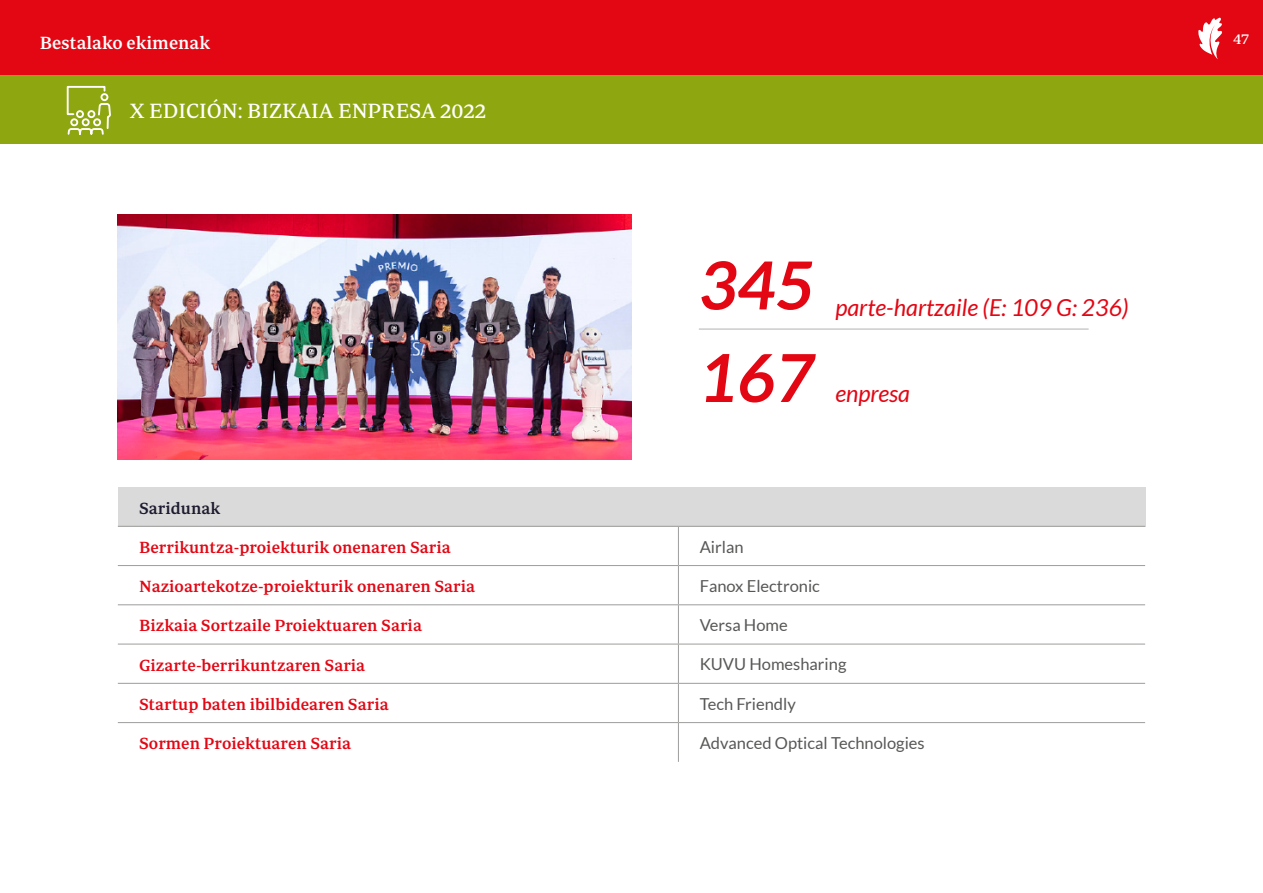
<style>
.page{position:relative;width:1263px;height:893px;background:#fff}
.page>*{position:absolute;margin:0;border:0;box-sizing:border-box;transform-origin:0 0}
.t1{font:italic 700 66.15px "Lato";color:#e30613}
.t2{font:italic 23.4px "Lato";color:#e30613}
.t3{font:21px "Periodico Text";color:#fff}
.t4{font:500 18px "Periodico Text";color:#fff}
.t5{font:500 16.5px "Periodico Text";color:#e30613}
.t6{font:16.5px "Lato";color:#575756}
.t7{font:500 16.5px "Periodico Text";color:#1c1a2e}
.t8{font:15px "Periodico Text";color:#fff}
</style>
<div class="page">
<div style="left:0;top:0;width:1263px;height:75px;background:#e30613"></div>
<svg style="left:1198px;top:17px;width:24px;height:42px"></svg>
<div style="left:0;top:75px;width:1263px;height:69px;background:#8ea60f"></div>
<svg style="left:66px;top:85px;width:45px;height:50px"></svg>
<hr style="left:699px;top:329px;width:390px;height:1px;background:#b3b2b2">
<div style="left:118px;top:487px;width:1027px;height:39px;background:#dadada"></div>
<hr style="left:118px;top:526px;width:560px;height:1px;background:#9d9d9c">
<hr style="left:678px;top:526px;width:467px;height:1px;background:#9d9d9c">
<hr style="left:118px;top:565px;width:560px;height:1px;background:#9d9d9c">
<hr style="left:678px;top:565px;width:467px;height:1px;background:#9d9d9c">
<hr style="left:118px;top:604px;width:560px;height:1px;background:#9d9d9c">
<hr style="left:678px;top:604px;width:467px;height:1px;background:#9d9d9c">
<hr style="left:118px;top:644px;width:560px;height:1px;background:#9d9d9c">
<hr style="left:678px;top:644px;width:467px;height:1px;background:#9d9d9c">
<hr style="left:118px;top:683px;width:560px;height:1px;background:#9d9d9c">
<hr style="left:678px;top:683px;width:467px;height:1px;background:#9d9d9c">
<hr style="left:118px;top:722px;width:560px;height:1px;background:#9d9d9c">
<hr style="left:678px;top:722px;width:467px;height:1px;background:#9d9d9c">
<hr style="left:678px;top:527px;width:1px;height:38px;background:#9d9d9c">
<hr style="left:678px;top:566px;width:1px;height:38px;background:#9d9d9c">
<hr style="left:678px;top:605px;width:1px;height:39px;background:#9d9d9c">
<hr style="left:678px;top:644px;width:1px;height:39px;background:#9d9d9c">
<hr style="left:678px;top:684px;width:1px;height:38px;background:#9d9d9c">
<hr style="left:678px;top:723px;width:1px;height:39px;background:#9d9d9c">
<img style="left:118px;top:214px;width:513px;height:245px">
<p class="t4" style="left:40px;top:31px;width:172px">Bestalako ekimenak</p>
<p class="t3" style="left:130px;top:98px;width:358px">X EDICIÓN: BIZKAIA ENPRESA 2022</p>
<h1 class="t1" style="left:699px;top:247px;width:117px">345</h1>
<h1 class="t1" style="left:699px;top:340px;width:117px">167</h1>
<h2 class="t2" style="left:835px;top:294px;width:295px">parte-hartzaile (E: 109 G: 236)</h2>
<h2 class="t2" style="left:835px;top:380px;width:76px">enpresa</h2>
<p class="t7" style="left:139px;top:498px;width:83px">Saridunak</p>
<p class="t5" style="left:139px;top:537px;width:313px">Berrikuntza-proiekturik onenaren Saria</p>
<p class="t6" style="left:700px;top:537px;width:45px">Airlan</p>
<p class="t5" style="left:139px;top:576px;width:338px">Nazioartekotze-proiekturik onenaren Saria</p>
<p class="t6" style="left:700px;top:577px;width:122px">Fanox Electronic</p>
<p class="t5" style="left:139px;top:616px;width:284px">Bizkaia Sortzaile Proiektuaren Saria</p>
<p class="t6" style="left:700px;top:616px;width:90px">Versa Home</p>
<p class="t5" style="left:139px;top:655px;width:228px">Gizarte-berrikuntzaren Saria</p>
<p class="t6" style="left:700px;top:655px;width:148px">KUVU Homesharing</p>
<p class="t5" style="left:139px;top:694px;width:251px">Startup baten ibilbidearen Saria</p>
<p class="t6" style="left:700px;top:694px;width:98px">Tech Friendly</p>
<p class="t5" style="left:139px;top:733px;width:214px">Sormen Proiektuaren Saria</p>
<p class="t6" style="left:700px;top:734px;width:227px">Advanced Optical Technologies</p>
<p class="t8" style="left:1233px;top:30px;width:17px">47</p>
</div>
